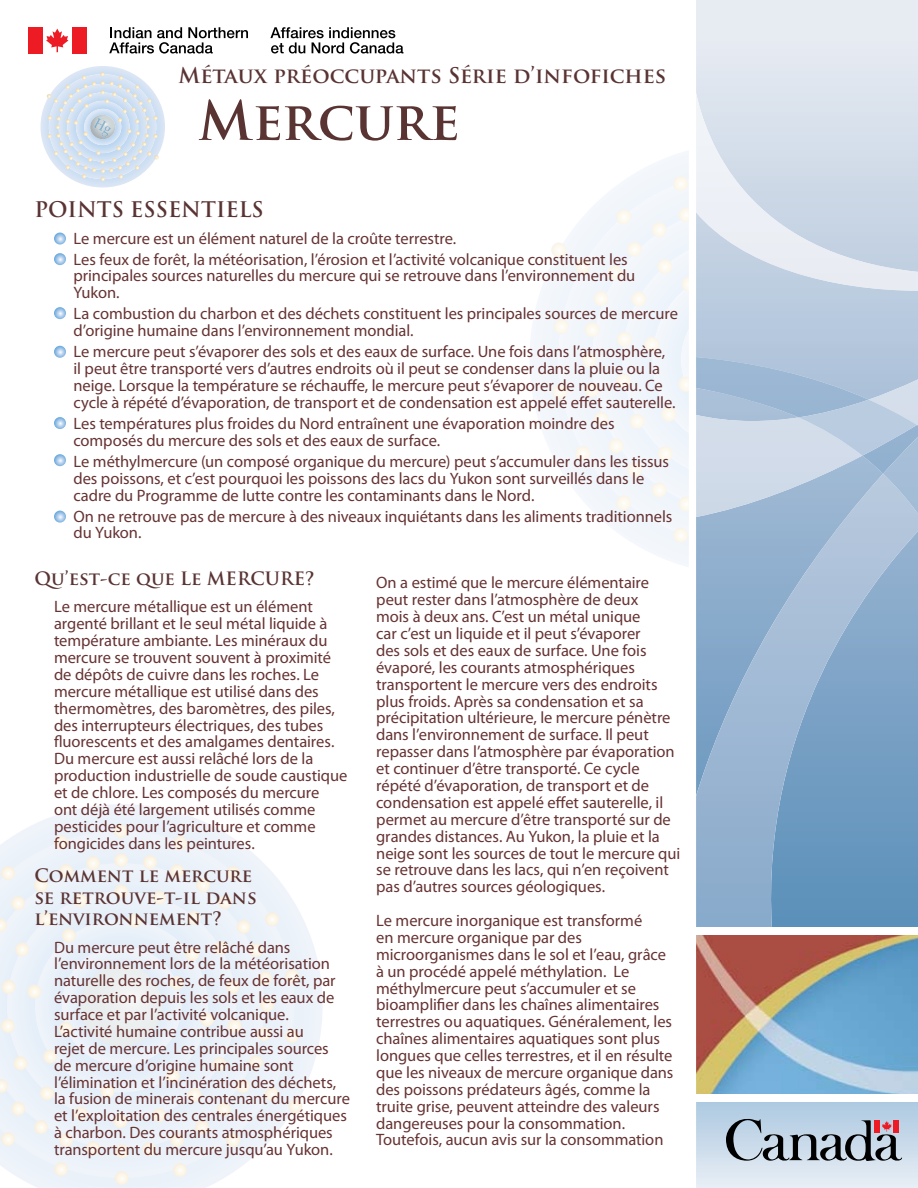
<style>
.page{position:relative;width:918px;height:1188px;background:#fff}
.page>*{position:absolute;margin:0;border:0;box-sizing:border-box;transform-origin:0 0}
.t1{font:700 52.5px "Trajan Pro";letter-spacing:-.005em;color:#5a3333}
.t2{font:700 21px "Trajan Pro";color:#5a3333}
.t3{font:700 18px/21.6px "Trajan Pro";color:#5a3333}
.t4{font:16.5px/17px "Myriad Pro";letter-spacing:-.005em;color:#673333}
</style>
<div class="page">
<svg style="left:530px;top:151px;width:159px;height:416px"></svg>
<svg style="left:558px;top:172px;width:17px;height:373px"></svg>
<svg style="left:550px;top:242px;width:17px;height:17px"></svg>
<svg style="left:554px;top:319px;width:15px;height:15px"></svg>
<svg style="left:553px;top:385px;width:15px;height:15px"></svg>
<svg style="left:35px;top:804px;width:288px;height:384px"></svg>
<svg style="left:279px;top:831px;width:16px;height:347px"></svg>
<svg style="left:287px;top:1099px;width:16px;height:15px"></svg>
<svg style="left:285px;top:1029px;width:14px;height:14px"></svg>
<svg style="left:285px;top:969px;width:14px;height:14px"></svg>
<svg style="left:0;top:824px;width:279px;height:362px"></svg>
<svg style="left:46px;top:29px;width:22px;height:23px"></svg>
<div style="left:28px;top:27px;width:15px;height:27px;background:#ed1c24"></div>
<div style="left:72px;top:27px;width:15px;height:27px;background:#ed1c24"></div>
<svg style="left:109px;top:27px;width:139px;height:27px"></svg>
<svg style="left:270px;top:27px;width:133px;height:27px"></svg>
<div style="left:696px;top:0;width:222px;height:91px;background:#e6eaf2"></div>
<div style="left:695px;top:1101px;width:223px;height:87px;background:linear-gradient(to bottom,#acc8e0,#e8eef5)"></div>
<img style="left:696px;top:935px;width:222px;height:159px">
<svg style="left:696px;top:553px;width:222px;height:374px;background:#84a7c9"></svg>
<div style="left:696px;top:91px;width:222px;height:73px;background:#d8e1ec"></div>
<svg style="left:575px;top:164px;width:343px;height:389px"></svg>
<div style="left:695px;top:1094px;width:223px;height:8px;background:#fff"></div>
<div style="left:689px;top:0;width:7px;height:1188px;background:#fff"></div>
<svg style="left:726px;top:1119px;width:176px;height:42px;background:#959da9"></svg>
<svg style="left:54px;top:233px;width:12px;height:12px"></svg>
<svg style="left:54px;top:253px;width:12px;height:12px"></svg>
<svg style="left:54px;top:307px;width:12px;height:12px"></svg>
<svg style="left:54px;top:346px;width:12px;height:12px"></svg>
<svg style="left:54px;top:417px;width:12px;height:12px"></svg>
<svg style="left:54px;top:454px;width:12px;height:12px"></svg>
<svg style="left:54px;top:511px;width:12px;height:12px"></svg>
<svg style="left:40px;top:66px;width:125px;height:121px"></svg>
<p class="t2" style="left:179px;top:63px;width:489px">Métaux préoccupants Série d’infofiches</p>
<h1 class="t1" style="left:198px;top:88px;width:263px">Mercure</h1>
<p class="t2" style="left:34px;top:196px;width:231px">POINTS ESSENTIELS</p>
<p class="t4" style="left:74px;top:227px;width:556px;line-height:21px">Le mercure est un élément naturel de la croûte terrestre.<br>Les feux de forêt, la météorisation, l’érosion et l’activité volcanique constituent les</p>
<p class="t4" style="left:74px;top:267px;width:563px">principales sources naturelles du mercure qui se retrouve dans l’environnement du<br>Yukon.</p>
<p class="t4" style="left:74px;top:305px;width:606px">La combustion du charbon et des déchets constituent les principales sources de mercure d’origine humaine dans l’environnement mondial.</p>
<p class="t4" style="left:74px;top:343px;width:604px">Le mercure peut s’évaporer des sols et des eaux de surface. Une fois dans l’atmosphère, il peut être transporté vers d’autres endroits où il peut se condenser dans la pluie ou la neige. Lorsque la température se réchauffe, le mercure peut s’évaporer de nouveau. Ce cycle à répété d’évaporation, de transport et de condensation est appelé effet sauterelle.</p>
<p class="t4" style="left:74px;top:415px;width:543px">Les températures plus froides du Nord entraînent une évaporation moindre des composés du mercure des sols et des eaux de surface.</p>
<p class="t4" style="left:74px;top:453px;width:597px">Le méthylmercure (un composé organique du mercure) peut s’accumuler dans les tissus des poissons, et c’est pourquoi les poissons des lacs du Yukon sont surveillés dans le cadre du Programme de lutte contre les contaminants dans le Nord.</p>
<p class="t4" style="left:74px;top:507px;width:600px">On ne retrouve pas de mercure à des niveaux inquiétants dans les aliments traditionnels du Yukon.</p>
<p class="t3" style="left:34px;top:568px;width:282px">Qu’est-ce que Le MERCURE?</p>
<p class="t4" style="left:54px;top:598px;width:295px">Le mercure métallique est un élément argenté brillant et le seul métal liquide à température ambiante. Les minéraux du mercure se trouvent souvent à proximité de dépôts de cuivre dans les roches. Le mercure métallique est utilisé dans des thermomètres, des baromètres, des piles, des interrupteurs électriques, des tubes fluorescents et des amalgames dentaires.<br>Du mercure est aussi relâché lors de la production industrielle de soude caustique et de chlore. Les composés du mercure<br>ont déjà été largement utilisés comme pesticides pour l’agriculture et comme fongicides dans les peintures.</p>
<p class="t3" style="left:34px;top:865px;width:224px">Comment le mercure se retrouve-t-il dans l’environnement?</p>
<p class="t4" style="left:54px;top:938px;width:297px">Du mercure peut être relâché dans l’environnement lors de la météorisation naturelle des roches, de feux de forêt, par évaporation depuis les sols et les eaux de surface et par l’activité volcanique.<br>L’activité humaine contribue aussi au<br>rejet de mercure. Les principales sources de mercure d’origine humaine sont l’élimination et l’incinération des déchets, la fusion de minerais contenant du mercure et l’exploitation des centrales énergétiques à charbon. Des courants atmosphériques transportent du mercure jusqu’au Yukon.</p>
<p class="t4" style="left:376px;top:574px;width:306px">On a estimé que le mercure élémentaire peut rester dans l’atmosphère de deux<br>mois à deux ans. C’est un métal unique<br>car c’est un liquide et il peut s’évaporer<br>des sols et des eaux de surface. Une fois évaporé, les courants atmosphériques transportent le mercure vers des endroits plus froids. Après sa condensation et sa précipitation ultérieure, le mercure pénètre dans l’environnement de surface. Il peut repasser dans l’atmosphère par évaporation et continuer d’être transporté. Ce cycle répété d’évaporation, de transport et de condensation est appelé effet sauterelle, il permet au mercure d’être transporté sur de grandes distances. Au Yukon, la pluie et la neige sont les sources de tout le mercure qui se retrouve dans les lacs, qui n’en reçoivent pas d’autres sources géologiques.</p>
<p class="t4" style="left:376px;top:912px;width:299px">Le mercure inorganique est transformé<br>en mercure organique par des microorganismes dans le sol et l’eau, grâce à un procédé appelé méthylation. Le méthylmercure peut s’accumuler et se bioamplifier dans les chaînes alimentaires terrestres ou aquatiques. Généralement, les chaînes alimentaires aquatiques sont plus longues que celles terrestres, et il en résulte que les niveaux de mercure organique dans des poissons prédateurs âgés, comme la truite grise, peuvent atteindre des valeurs dangereuses pour la consommation.<br>Toutefois, aucun avis sur la consommation</p>
</div>
